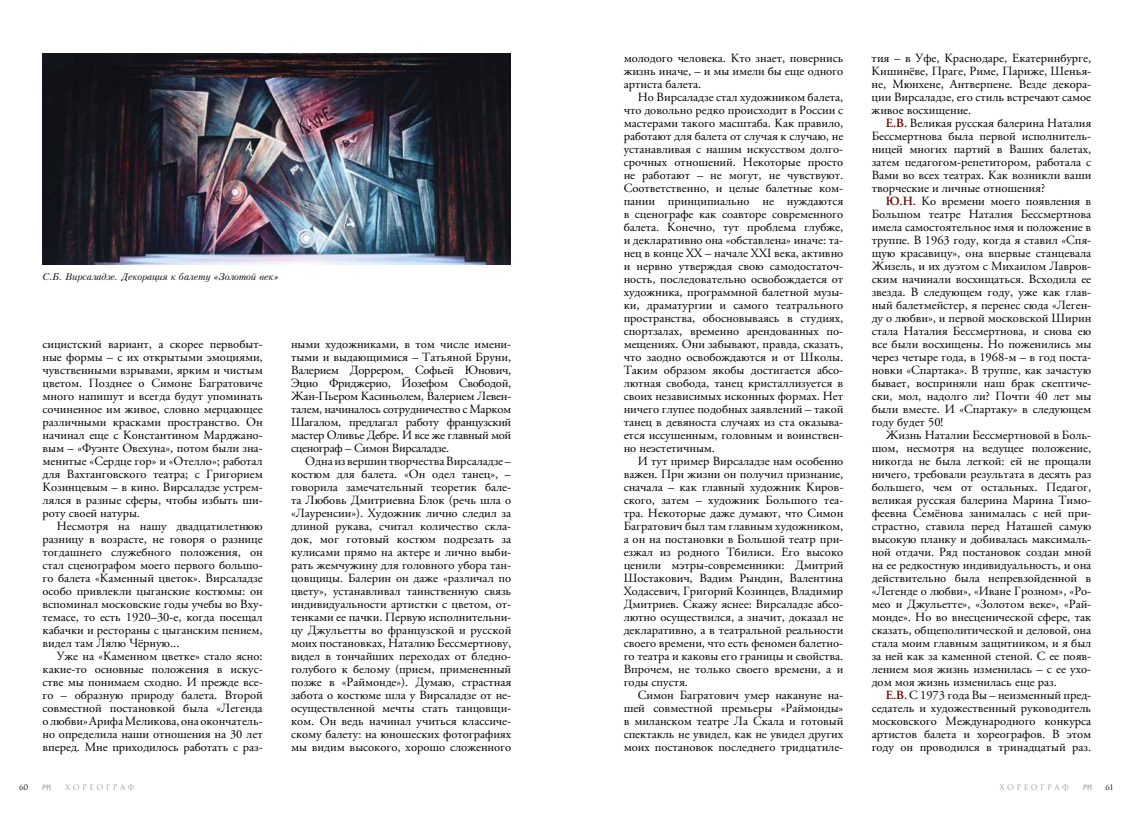
<style>
.page{position:relative;width:1134px;height:823px;background:#fff}
.page>*{position:absolute;margin:0;border:0;box-sizing:border-box;transform-origin:0 0}
.t1{font:12.5px/13px "APC Garamond";color:#000;text-align:justify}
.t2{font:italic 9px "Kudryashev";letter-spacing:-.02em;color:#000}
.t3{font:7.5px "Romul";letter-spacing:.33em;color:#9c9d9d}
.t4{font:7.5px "Romul";color:#000}
.s1{font-weight:600;color:#660802}
</style>
<div class="page">
<svg style="left:43px;top:784px;width:8px;height:5px"></svg>
<svg style="left:1083px;top:784px;width:8px;height:5px"></svg>
<img style="left:43px;top:54px;width:467px;height:211px">
<p class="t2" style="left:42px;top:271px;width:238px">С.Б. Вирсаладзе. Декорация к балету «Золотой век»</p>
<p class="t1" style="left:43px;top:337px;width:222px">сицистский вариант, а скорее первобыт&shy;ные формы – с их открытыми эмоциями, чувственными взрывами, ярким и чистым цветом. Позднее о Симоне Багратовиче много напишут и всегда будут упоминать сочиненное им живое, словно мерцающее различными красками пространство. Он начинал еще с Константином Марджано&shy;вым – «Фуэнте Овехуна», потом были зна&shy;менитые «Сердце гор» и «Отелло»; работал для Вахтанговского театра; с Григорием Козинцевым – в кино. Вирсаладзе устрем&shy;лялся в разные сферы, чтобы избыть ши&shy;роту своей натуры.</p>
<p class="t1" style="left:43px;top:519px;width:222px;text-indent:14px">Несмотря на нашу двадцатилетнюю разницу в возрасте, не говоря о разнице тогдашнего служебного положения, он стал сценографом моего первого большо&shy;го балета «Каменный цветок». Вирсаладзе особо привлекли цыганские костюмы: он вспоминал московские годы учебы во Вху&shy;темасе, то есть 1920–30-е, когда посещал кабачки и рестораны с цыганским пением, видел там Лялю Чёрную...</p>
<p class="t1" style="left:43px;top:649px;width:222px;text-indent:14px">Уже на «Каменном цветке» стало ясно: какие-то основные положения в искус&shy;стве мы понимаем сходно. И прежде все&shy;го – образную природу балета. Второй совместной постановкой была «Легенда о любви» Арифа Меликова, она окончатель&shy;но определила наши отношения на 30 лет вперед. Мне приходилось работать с раз-</p>
<p class="t1" style="left:291px;top:337px;width:222px">ными художниками, в том числе имени&shy;тыми и выдающимися – Татьяной Бруни, Валерием Доррером, Софьей Юнович, Эцио Фриджерио, Йозефом Свободой, Жан-Пьером Касиньолем, Валерием Левен&shy;талем, начиналось сотрудничество с Марком Шагалом, предлагал работу французский мастер Оливье Дебре. И все же главный мой сценограф – Симон Вирсаладзе.</p>
<p class="t1" style="left:291px;top:454px;width:222px;text-indent:14px">Одна из вершин творчества Вирсаладзе – костюм для балета. «Он одел танец», – говорила замечательный теоретик бале&shy;та Любовь Дмитриевна Блок (речь шла о «Лауренсии»). Художник лично следил за длиной рукава, считал количество скла&shy;док, мог готовый костюм подрезать за кулисами прямо на актере и лично выби&shy;рать жемчужину для головного убора тан&shy;цовщицы. Балерин он даже «различал по цвету», устанавливал таинственную связь индивидуальности артистки с цветом, от&shy;тенками ее пачки. Первую исполнительни&shy;цу Джульетты во французской и русской моих постановках, Наталию Бессмертнову, видел в тончайших переходах от бледно&shy;голубого к белому (прием, примененный позже в «Раймонде»). Думаю, страстная забота о костюме шла у Вирсаладзе от не&shy;осуществленной мечты стать танцовщи&shy;ком. Он ведь начинал учиться классиче&shy;скому балету: на юношеских фотографиях мы видим высокого, хорошо сложенного</p>
<p class="t1" style="left:624px;top:51px;width:221px">молодого человека. Кто знает, повернись жизнь иначе, – и мы имели бы еще одного артиста балета.</p>
<p class="t1" style="left:624px;top:90px;width:221px;text-indent:14px">Но Вирсаладзе стал художником балета, что довольно редко происходит в России с мастерами такого масштаба. Как правило, работают для балета от случая к случаю, не устанавливая с нашим искусством долго&shy;срочных отношений. Некоторые просто не работают – не могут, не чувствуют.<br>Соответственно, и целые балетные ком&shy;пании принципиально не нуждаются в сценографе как соавторе современного балета. Конечно, тут проблема глубже, и декларативно она «обставлена» иначе: та&shy;нец в конце XX – начале XXI века, активно и нервно утверждая свою самодостаточ&shy;ность, последовательно освобождается от художника, программной балетной музы&shy;ки, драматургии и самого театрального пространства, обосновываясь в студиях, спортзалах, временно арендованных по&shy;мещениях. Они забывают, правда, сказать, что заодно освобождаются и от Школы.<br>Таким образом якобы достигается абсо&shy;лютная свобода, танец кристаллизуется в своих независимых исконных формах. Нет ничего глупее подобных заявлений – такой танец в девяноста случаях из ста оказыва&shy;ется иссушенным, головным и воинствен&shy;но неэстетичным.</p>
<p class="t1" style="left:624px;top:454px;width:221px;text-indent:14px">И тут пример Вирсаладзе нам особенно важен. При жизни он получил признание, сначала – как главный художник Киров&shy;ского, затем – художник Большого теа&shy;тра. Некоторые даже думают, что Симон Багратович был там главным художником, а он на постановки в Большой театр при&shy;езжал из родного Тбилиси. Его высоко ценили мэтры-современники: Дмитрий Шостакович, Вадим Рындин, Валентина Ходасевич, Григорий Козинцев, Владимир Дмитриев. Скажу яснее: Вирсаладзе абсо&shy;лютно осуществился, а значит, доказал не декларативно, а в театральной реальности своего времени, что есть феномен балетно&shy;го театра и каковы его границы и свойства.<br>Впрочем, не только своего времени, а и годы спустя.</p>
<p class="t1" style="left:624px;top:688px;width:221px;text-indent:14px">Симон Багратович умер накануне на&shy;шей совместной премьеры «Раймонды» в миланском театре Ла Скала и готовый спектакль не увидел, как не увидел других моих постановок последнего тридцатиле-</p>
<p class="t1" style="left:872px;top:51px;width:221px">тия – в Уфе, Краснодаре, Екатеринбурге, Кишинёве, Праге, Риме, Париже, Шенья&shy;не, Мюнхене, Антверпене. Везде декора&shy;ции Вирсаладзе, его стиль встречают самое живое восхищение.</p>
<p class="t1" style="left:872px;top:116px;width:221px;text-indent:14px"><span class="s1">Е.В.</span> Великая русская балерина Наталия Бессмертнова была первой исполнитель&shy;ницей многих партий в Ваших балетах, затем педагогом-репетитором, работала с Вами во всех театрах. Как возникли ваши творческие и личные отношения?</p>
<p class="t1" style="left:872px;top:194px;width:221px;text-indent:14px"><span class="s1">Ю.Н.</span> Ко времени моего появления в Большом театре Наталия Бессмертнова имела самостоятельное имя и положение в труппе. В 1963 году, когда я ставил «Спя&shy;щую красавицу», она впервые станцевала Жизель, и их дуэтом с Михаилом Лавров&shy;ским начинали восхищаться. Всходила ее звезда. В следующем году, уже как глав&shy;ный балетмейстер, я перенес сюда «Леген&shy;ду о любви», и первой московской Ширин стала Наталия Бессмертнова, и снова ею все были восхищены. Но поженились мы через четыре года, в 1968-м – в год поста&shy;новки «Спартака». В труппе, как зачастую бывает, восприняли наш брак скептиче&shy;ски, мол, надолго ли? Почти 40 лет мы были вместе. И «Спартаку» в следующем году будет 50!</p>
<p class="t1" style="left:872px;top:428px;width:221px;text-indent:14px">Жизнь Наталии Бессмертновой в Боль&shy;шом, несмотря на ведущее положение, никогда не была легкой: ей не прощали ничего, требовали результата в десять раз большего, чем от остальных. Педагог, великая русская балерина Марина Тимо&shy;феевна Семёнова занималась с ней при&shy;страстно, ставила перед Наташей самую высокую планку и добивалась максималь&shy;ной отдачи. Ряд постановок создан мной на ее редкостную индивидуальность, и она действительно была непревзойденной в «Легенде о любви», «Иване Грозном», «Ро&shy;мео и Джульетте», «Золотом веке», «Рай&shy;монде». Но во внесценической сфере, так сказать, общеполитической и деловой, она стала моим главным защитником, и я был за ней как за каменной стеной. С ее появ&shy;лением моя жизнь изменилась – с ее ухо&shy;дом моя жизнь изменилась еще раз.</p>
<p class="t1" style="left:872px;top:688px;width:221px;text-indent:14px"><span class="s1">Е.В.</span>С 1973 года Вы – неизменный пред&shy;седатель и художественный руководитель московского Международного конкурса артистов балета и хореографов. В этом году он проводился в тринадцатый раз.</p>
<p class="t4" style="left:19px;top:782px;width:11px">60</p>
<p class="t3" style="left:65px;top:782px;width:71px">хореограф</p>
<p class="t3" style="left:999px;top:782px;width:71px">хореограф</p>
<p class="t4" style="left:1105px;top:782px;width:10px">61</p>
</div>
